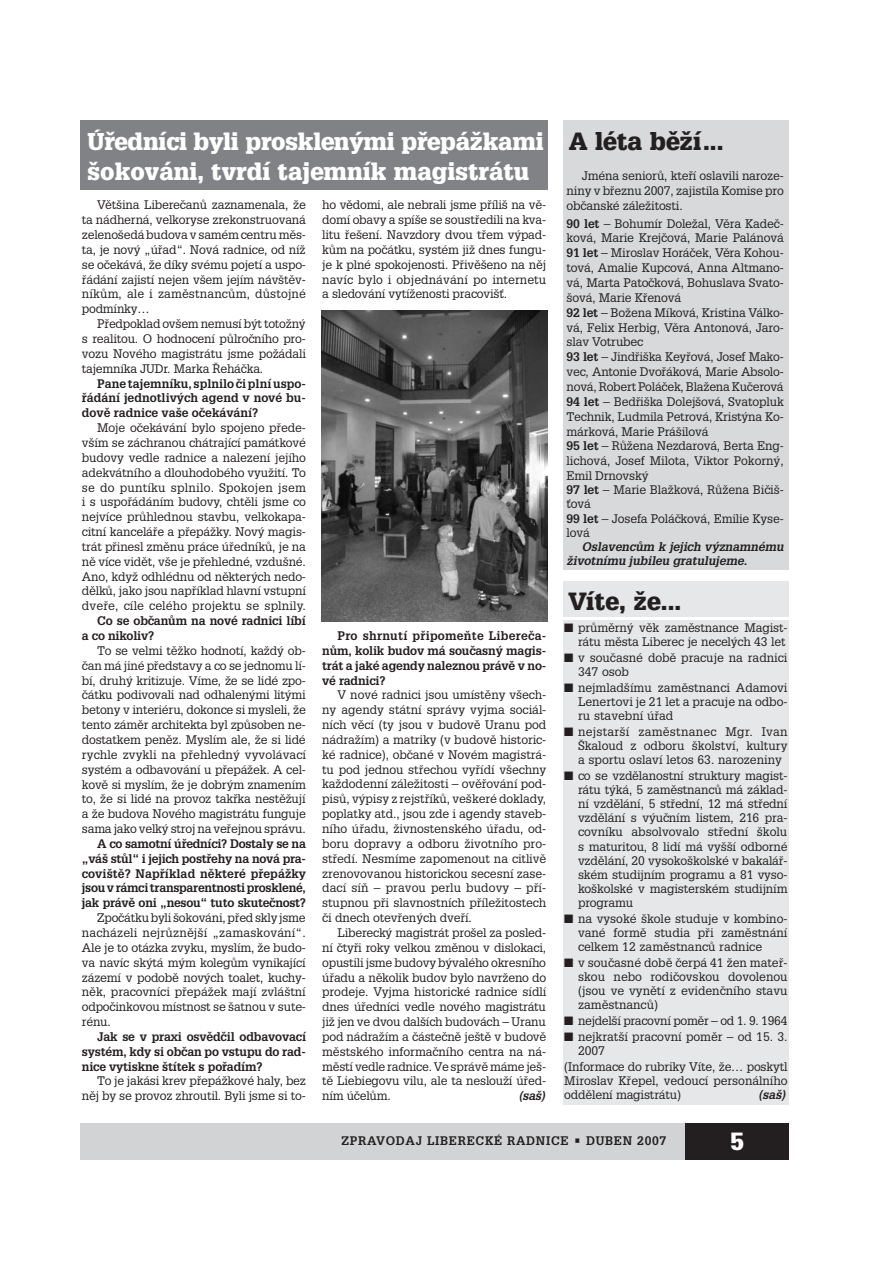
<style>
.page{position:relative;width:893px;height:1263px;background:#fff}
.page>*{position:absolute;margin:0;border:0;box-sizing:border-box;transform-origin:0 0}
.t1{font:900 24.3px "Glypha CE";letter-spacing:.005em;color:#231f20}
.t2{font:900 24.3px "Glypha CE";color:#fff}
.t3{font:900 23.7px/29.7px "Glypha CE";color:#fff}
.t4{font:12.15px/14.9px "Glypha CE";letter-spacing:-.01em;color:#231f20;text-align:justify}
.t5{font:700 12.15px/14.9px "Glypha CE";letter-spacing:-.015em;color:#231f20;text-align:justify}
.t6{font:italic 700 12.15px/14.2px "Glypha CE";letter-spacing:-.01em;color:#231f20}
.t7{font:700 12.15px "Glypha CE";letter-spacing:.055em;color:#231f20}
.s1{font-size:24.3px;color:#231f20}
.s2{font-weight:700}
</style>
<div class="page">
<div style="left:80px;top:1123px;width:708px;height:37px;background:#d1d3d4"></div>
<div style="left:685px;top:1123px;width:103px;height:37px;background:#231f20"></div>
<div style="left:563px;top:120px;width:225px;height:450px;background:#d8d9da"></div>
<div style="left:80px;top:120px;width:467px;height:70px;background:#808285"></div>
<div style="left:563px;top:581px;width:225px;height:36px;background:#e6e7e8"></div>
<div style="left:563px;top:621px;width:225px;height:484px;background:#e6e7e8"></div>
<img style="left:322px;top:310px;width:225px;height:312px">
<h2 class="t3" style="left:88px;top:129px;width:637px">Úfiedníci byli prosklen˘mi pfiepáÏkami <span class="s1">A léta bûÏí... </span>‰okováni, tvrdí tajemník magistrátu</h2>
<p class="t4" style="left:82px;top:200px;width:225px;text-indent:15px">Vût‰ina LibereãanÛ zaznamenala, Ïe ta nádherná, velkoryse zrekonstruovaná zeleno‰edá budova v samém centru mûs&shy;ta, je nov˘ „úfiad“. Nová radnice, od níÏ se oãekává, Ïe díky svému pojetí a uspo&shy;fiádání zajistí nejen v‰em jejím náv‰tûv&shy;níkÛm, ale i zamûstnancÛm, dÛstojné podmínky…</p>
<p class="t4" style="left:82px;top:318px;width:226px;text-indent:15px">Pfiedpoklad ov‰em nemusí b˘t totoÏn˘ s realitou. O hodnocení pÛlroãního pro&shy;vozu Nového magistrátu jsme poÏádali tajemníka JUDr. Marka ¤eháãka.</p>
<p class="t5" style="left:82px;top:378px;width:225px;text-indent:15px">Pane tajemníku, splnilo ãi plní uspo&shy;fiádání jednotliv˘ch agend v nové bu&shy;dovû radnice va‰e oãekávání?</p>
<p class="t4" style="left:82px;top:422px;width:226px;text-indent:15px">Moje oãekávání bylo spojeno pfiede&shy;v‰ím se záchranou chátrající památkové budovy vedle radnice a nalezení jejího adekvátního a dlouhodobého vyuÏití. To se do puntíku splnilo. Spokojen jsem i s uspofiádáním budovy, chtûli jsme co nejvíce prÛhlednou stavbu, velkokapa&shy;citní kanceláfie a pfiepáÏky. Nov˘ magis&shy;trát pfiinesl zmûnu práce úfiedníkÛ, je na nû více vidût, v‰e je pfiehledné, vzdu‰né.<br>Ano, kdyÏ odhlédnu od nûkter˘ch nedo&shy;dûlkÛ, jako jsou napfiíklad hlavní vstupní dvefie, cíle celého projektu se splnily.</p>
<p class="t5" style="left:82px;top:615px;width:225px;text-indent:15px">Co se obãanÛm na nové radnici líbí a co nikoliv?</p>
<p class="t4" style="left:82px;top:645px;width:226px;text-indent:15px">To se velmi tûÏko hodnotí, kaÏd˘ ob&shy;ãan má jiné pfiedstavy a co se jednomu lí&shy;bí, druh˘ kritizuje. Víme, Ïe se lidé zpo&shy;ãátku podivovali nad odhalen˘mi lit˘mi betony v interiéru, dokonce si mysleli, Ïe tento zámûr architekta byl zpÛsoben ne&shy;dostatkem penûz. Myslím ale, Ïe si lidé rychle zvykli na pfiehledn˘ vyvolávací systém a odbavování u pfiepáÏek. A cel&shy;kovû si myslím, Ïe je dobr˘m znamením to, Ïe si lidé na provoz takfika nestûÏují a Ïe budova Nového magistrátu funguje sama jako velk˘ stroj na vefiejnou správu.</p>
<p class="t5" style="left:82px;top:838px;width:226px;text-indent:15px">A co samotní úfiedníci? Dostaly se na „vá‰ stÛl“ i jejich postfiehy na nová pra&shy;covi‰tû? Napfiíklad nûkteré pfiepáÏky jsou vrámci transparentnosti prosklené, jak právû oni „nesou“ tuto skuteãnost?</p>
<p class="t4" style="left:82px;top:912px;width:225px;text-indent:15px">Zpoãátku byli ‰okováni, pfied skly jsme nacházeli nejrÛznûj‰í „zamaskování“.<br>Ale je to otázka zvyku, myslím, Ïe budo&shy;va navíc sk˘tá m˘m kolegÛm vynikající zázemí v podobû nov˘ch toalet, kuchy&shy;nûk, pracovníci pfiepáÏek mají zvlá‰tní odpoãinkovou místnost se ‰atnou v sute&shy;rénu.</p>
<p class="t5" style="left:82px;top:1031px;width:226px;text-indent:15px">Jak se v praxi osvûdãil odbavovací systém, kdy si obãan po vstupu do rad&shy;nice vytiskne ‰títek s pofiadím?</p>
<p class="t4" style="left:82px;top:1076px;width:226px;text-align:right">To je jakási krev pfiepáÏkové haly, bez nûj by se provoz zhroutil. Byli jsme si to-</p>
<p class="t4" style="left:566px;top:170px;width:219px;text-indent:15px">Jména seniorÛ, ktefií oslavili naroze&shy;niny v bfieznu 2007, zajistila Komise pro obãanské záleÏitosti.</p>
<p class="t4" style="left:566px;top:218px;width:219px;text-align:left"><span class="s2">90 let</span> – Bohumír DoleÏal, Vûra Kadeã&shy;ková, Marie Krejãová, Marie Palánová<br><span class="s2">91 let</span> – Miroslav Horáãek, Vûra Kohou&shy;tová, Amalie Kupcová, Anna Altmano&shy;vá, Marta Patoãková, Bohuslava Svato-‰ová, Marie Kfienová<br><span class="s2">92 let</span> – BoÏena Míková, Kristina Válko&shy;vá, Felix Herbig, Vûra Antonová, Jaro&shy;slav Votrubec<br><span class="s2">93 let</span> – Jindfii‰ka Keyfiová, Josef Mako&shy;vec, Antonie Dvofiáková, Marie Absolo&shy;nová, Robert Poláãek, BlaÏena Kuãerová<br><span class="s2">94 let</span> – Bedfii‰ka Dolej‰ová, Svatopluk<br>Technik, Ludmila Petrová, Krist˘na Ko&shy;márková, Marie Prá‰ilová<br><span class="s2">95 let</span> – RÛÏena Nezdarová, Berta Eng&shy;lichová, Josef Milota, Viktor Pokorn˘,<br>Emil Drnovsk˘<br><span class="s2">97 let</span> – Marie BlaÏková, RÛÏena Biãi‰-<br>Èová<br><span class="s2">99 let</span> – Josefa Poláãková, Emilie Kyse&shy;lová</p>
<p class="t6" style="left:566px;top:541px;width:219px;text-indent:15px">OslavencÛm k jejich v˘znamnému<br>Ïivotnímu jubileu gratulujeme.</p>
<p class="t4" style="left:322px;top:199px;width:225px">ho vûdomi, ale nebrali jsme pfiíli‰ na vû&shy;domí obavy a spí‰e se soustfiedili na kva&shy;litu fie‰ení. Navzdory dvou tfiem v˘pad&shy;kÛm na poãátku, systém jiÏ dnes fungu&shy;je k plné spokojenosti. Pfiivû‰eno na nûj navíc bylo i objednávání po internetu a sledování vytíÏenosti pracovi‰È.</p>
<h1 class="t1" style="left:568px;top:591px;width:115px">Víte, Ïe...</h1>
<p class="t4" style="left:564px;top:622px;width:225px;line-height:14.2px;text-align:right">■ prÛmûrn˘ vûk zamûstnance Magist&shy;rátu mûsta Liberec je necel˘ch 43 let</p>
<p class="t4" style="left:578px;top:652px;width:211px;line-height:14.2px;text-indent:-14px">■ v souãasné dobû pracuje na radnici<br>347 osob</p>
<p class="t4" style="left:578px;top:682px;width:211px;line-height:14.2px;text-indent:-14px">■ nejmlad‰ímu zamûstnanci Adamovi Lenertovi je 21 let a pracuje na odbo&shy;ru stavební úfiad</p>
<p class="t4" style="left:578px;top:726px;width:211px;line-height:14.2px;text-indent:-14px">■ nejstar‰í zamûstnanec Mgr. Ivan ·kaloud z odboru ‰kolství, kultury a sportu oslaví letos 63. narozeniny</p>
<p class="t4" style="left:578px;top:770px;width:211px;line-height:14.2px;text-indent:-14px">■ co se vzdûlanostní struktury magist&shy;rátu t˘ká, 5 zamûstnancÛ má základ&shy;ní vzdûlání, 5 stfiední, 12 má stfiední vzdûlání s v˘uãním listem, 216 pra&shy;covníku absolvovalo stfiední ‰kolu s maturitou, 8 lidí má vy‰‰í odborné vzdûlání, 20 vysoko‰kolské v bakaláfi&shy;ském studijním programu a 81 vyso&shy;ko‰kolské v magisterském studijním programu</p>
<p class="t4" style="left:578px;top:913px;width:211px;line-height:14.2px;text-indent:-14px">■ na vysoké ‰kole studuje v kombino&shy;vané formû studia pfii zamûstnání celkem 12 zamûstnancÛ radnice</p>
<p class="t4" style="left:578px;top:957px;width:211px;line-height:14.2px;text-indent:-14px">■ v souãasné dobû ãerpá 41 Ïen matefi&shy;skou nebo rodiãovskou dovolenou (jsou ve vynûtí z evidenãního stavu zamûstnancÛ)</p>
<p class="t4" style="left:564px;top:1015px;width:225px">■ nejdel‰í pracovní pomûr – od 1. 9. 1964</p>
<p class="t4" style="left:578px;top:1031px;width:211px;line-height:14.2px;text-indent:-14px">■ nejkrat‰í pracovní pomûr – od 15. 3.<br>2007</p>
<p class="t4" style="left:564px;top:1061px;width:225px;line-height:14.2px">(Informace do rubriky Víte, Ïe… poskytl Miroslav Kfiepel, vedoucí personálního oddûlení magistrátu)</p>
<p class="t5" style="left:322px;top:630px;width:225px;text-indent:15px">Pro shrnutí pfiipomeÀte Libereãa&shy;nÛm, kolik budov má souãasn˘ magis&shy;trát a jaké agendy naleznou právû v no&shy;vé radnici?</p>
<p class="t4" style="left:322px;top:690px;width:225px;text-indent:15px">V nové radnici jsou umístûny v‰ech&shy;ny agendy státní správy vyjma sociál&shy;ních vûcí (ty jsou v budovû Uranu pod nádraÏím) a matriky (v budovû historic&shy;ké radnice), obãané v Novém magistrá&shy;tu pod jednou stfiechou vyfiídí v‰echny kaÏdodenní záleÏitosti – ovûfiování pod&shy;pisÛ, v˘pisy z rejstfiíkÛ, ve‰keré doklady, poplatky atd., jsou zde i agendy staveb&shy;ního úfiadu, Ïivnostenského úfiadu, od&shy;boru dopravy a odboru Ïivotního pro&shy;stfiedí. Nesmíme zapomenout na citlivû zrenovovanou historickou secesní zase&shy;dací síÀ – pravou perlu budovy – pfií&shy;stupnou pfii slavnostních pfiíleÏitostech ãi dnech otevfien˘ch dvefií.</p>
<p class="t4" style="left:322px;top:927px;width:226px;text-indent:15px">Libereck˘ magistrát pro‰el za posled&shy;ní ãtyfii roky velkou zmûnou v dislokaci, opustili jsme budovy b˘valého okresního úfiadu a nûkolik budov bylo navrÏeno do prodeje. Vyjma historické radnice sídlí dnes úfiedníci vedle nového magistrátu jiÏ jen ve dvou dal‰ích budovách – Uranu pod nádraÏím a ãásteãnû je‰tû v budovû mûstského informaãního centra na ná&shy;mûstí vedle radnice. Ve správû máme je‰- tû Liebiegovu vilu, ale ta neslouÏí úfied&shy;ním úãelÛm.</p>
<p class="t6" style="left:758px;top:1090px;width:29px">(sa‰)</p>
<p class="t6" style="left:518px;top:1091px;width:28px">(sa‰)</p>
<p class="t7" style="left:341px;top:1137px;width:326px">ZPRAVODAJ LIBERECKÉ RADNICE • DUBEN 2007</p>
<h1 class="t2" style="left:730px;top:1131px;width:15px">5</h1>
</div>
